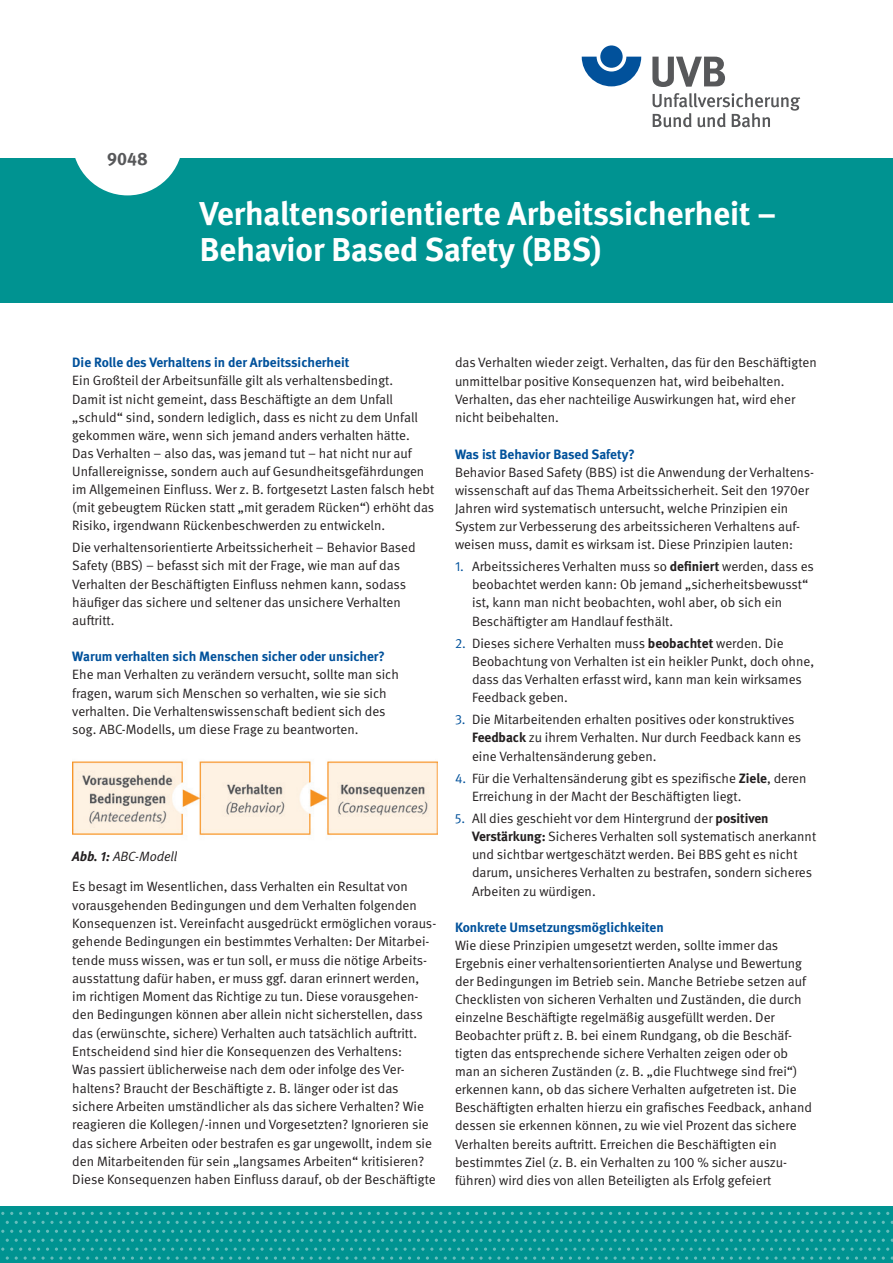
<style>
.page{position:relative;width:893px;height:1263px;background:#fff}
.page>*{position:absolute;margin:0;border:0;box-sizing:border-box;transform-origin:0 0}
._24pt_Überschrift{font:700 33px/36px "DGUV Meta";color:#fff}
.Bildunterschrift{font:700 18px "DGUV Meta";color:#57585a}
.Fließtext{font:13.5px/18px "DGUV Meta";color:#231f20}
.Zwischenüberschrift{font:700 13.5px "DGUV Meta";color:#01519b}
.Fließtext-2{font:italic 13.5px "DGUV Meta";color:#231f20}
.s1{font-weight:700}
.s2{color:#01519b}
</style>
<div class="page">
<div style="left:0;top:158px;width:893px;height:145px;background:#009391"></div>
<div style="left:0;top:1206px;width:893px;height:57px;background:#009391"></div>
<svg style="left:243px;top:1212px;width:38px;height:3px"></svg>
<svg style="left:386px;top:1212px;width:47px;height:3px"></svg>
<svg style="left:538px;top:1212px;width:38px;height:3px"></svg>
<svg style="left:681px;top:1212px;width:38px;height:3px"></svg>
<svg style="left:824px;top:1212px;width:38px;height:3px"></svg>
<svg style="left:176px;top:1221px;width:38px;height:3px"></svg>
<svg style="left:319px;top:1221px;width:38px;height:3px"></svg>
<svg style="left:462px;top:1221px;width:38px;height:3px"></svg>
<svg style="left:605px;top:1221px;width:38px;height:3px"></svg>
<svg style="left:748px;top:1221px;width:38px;height:3px"></svg>
<svg style="left:359px;top:1230px;width:534px;height:30px"></svg>
<svg style="left:100px;top:1212px;width:38px;height:3px"></svg>
<svg style="left:33px;top:1221px;width:38px;height:3px"></svg>
<svg style="left:1px;top:1230px;width:356px;height:30px"></svg>
<svg style="left:582px;top:57px;width:59px;height:29px"></svg>
<div style="left:600px;top:45px;width:23px;height:23px;background:#01519b;border-radius:50%"></div>
<svg style="left:652px;top:57px;width:73px;height:30px"></svg>
<svg style="left:653px;top:93px;width:147px;height:34px"></svg>
<div style="left:72px;top:85px;width:111px;height:110px;background:#fff;border-radius:50%"></div>
<img style="left:72px;top:761px;width:366px;height:74px">
<p class="Bildunterschrift" style="left:107px;top:148px;width:42px">9048</p>
<h1 class="_24pt_Überschrift" style="left:200px;top:197px;width:578px">Verhaltensorientierte Arbeitssicherheit –<br>Behavior Based Safety (BBS)</h1>
<h2 class="Zwischenüberschrift" style="left:72px;top:355px;width:279px">Die Rolle des Verhaltens in der Arbeitssicherheit</h2>
<p class="Fließtext" style="left:72px;top:372px;width:363px">Ein Großteil der Arbeitsunfälle gilt als verhaltensbedingt.<br>Damit ist nicht gemeint, dass Beschäftigte an dem Unfall „schuld“ sind, sondern lediglich, dass es nicht zu dem Unfall gekommen wäre, wenn sich jemand anders verhalten hätte.<br>Das Verhalten – also das, was jemand tut – hat nicht nur auf Unfallereignisse, sondern auch auf Gesundheitsgefährdungen im Allgemeinen Einfluss. Wer z. B. fortgesetzt Lasten falsch hebt (mit gebeugtem Rücken statt „mit geradem Rücken“) erhöht das Risiko, irgendwann Rückenbeschwerden zu entwickeln.</p>
<p class="Fließtext" style="left:72px;top:539px;width:345px">Die verhaltensorientierte Arbeitssicherheit – Behavior Based Safety (BBS) – befasst sich mit der Frage, wie man auf das Verhalten der Beschäftigten Einfluss nehmen kann, sodass häufiger das sichere und seltener das unsichere Verhalten auftritt.</p>
<h2 class="Zwischenüberschrift" style="left:72px;top:648px;width:314px">Warum verhalten sich Menschen sicher oder unsicher?</h2>
<p class="Fließtext" style="left:72px;top:666px;width:328px">Ehe man Verhalten zu verändern versucht, sollte man sich fragen, warum sich Menschen so verhalten, wie sie sich verhalten. Die Verhaltenswissenschaft bedient sich des sog. ABC-Modells, um diese Frage zu beantworten.</p>
<p class="Fließtext-2" style="left:72px;top:849px;width:107px"><span class="s1">Abb. 1:</span> ABC-Modell</p>
<p class="Fließtext" style="left:72px;top:878px;width:365px">Es besagt im Wesentlichen, dass Verhalten ein Resultat von vorausgehenden Bedingungen und dem Verhalten folgenden Konsequenzen ist. Vereinfacht ausgedrückt ermöglichen voraus&shy;gehende Bedingungen ein bestimmtes Verhalten: Der Mitarbei&shy;tende muss wissen, was er tun soll, er muss die nötige Arbeits&shy;ausstattung dafür haben, er muss ggf. daran erinnert werden, im richtigen Moment das Richtige zu tun. Diese vorausgehen&shy;den Bedingungen können aber allein nicht sicherstellen, dass das (erwünschte, sichere) Verhalten auch tatsächlich auftritt.<br>Entscheidend sind hier die Konsequenzen des Verhaltens:<br>Was passiert üblicherweise nach dem oder infolge des Ver&shy;haltens? Braucht der Beschäftigte z. B. länger oder ist das sichere Arbeiten umständlicher als das sichere Verhalten? Wie reagieren die Kollegen/-innen und Vorgesetzten? Ignorieren sie das sichere Arbeiten oder bestrafen es gar ungewollt, indem sie den Mitarbeitenden für sein „langsames Arbeiten“ kritisieren?<br>Diese Konsequenzen haben Einfluss darauf, ob der Beschäftigte</p>
<p class="Fließtext" style="left:455px;top:354px;width:363px">das Verhalten wieder zeigt. Verhalten, das für den Beschäftigten unmittelbar positive Konsequenzen hat, wird beibehalten.<br>Verhalten, das eher nachteilige Auswirkungen hat, wird eher nicht beibehalten.</p>
<h2 class="Zwischenüberschrift" style="left:455px;top:446px;width:181px">Was ist Behavior Based Safety?</h2>
<p class="Fließtext" style="left:455px;top:463px;width:361px">Behavior Based Safety (BBS) ist die Anwendung der Verhaltens&shy;wissenschaft auf das Thema Arbeitssicherheit. Seit den 1970er Jahren wird systematisch untersucht, welche Prinzipien ein System zur Verbesserung des arbeitssicheren Verhaltens auf&shy;weisen muss, damit es wirksam ist. Diese Prinzipien lauten:</p>
<p class="Fließtext" style="left:472px;top:558px;width:343px;text-indent:-17px"><span class="s2">1.</span> Arbeitssicheres Verhalten muss so <span class="s1">definiert</span> werden, dass es beobachtet werden kann: Ob jemand „sicherheitsbewusst“ ist, kann man nicht beobachten, wohl aber, ob sich ein Beschäftigter am Handlauf festhält.</p>
<p class="Fließtext" style="left:472px;top:634px;width:344px;text-indent:-17px"><span class="s2">2.</span> Dieses sichere Verhalten muss <span class="s1">beobachtet</span> werden. Die Beobachtung von Verhalten ist ein heikler Punkt, doch ohne, dass das Verhalten erfasst wird, kann man kein wirksames Feedback geben.</p>
<p class="Fließtext" style="left:472px;top:711px;width:331px;text-indent:-17px"><span class="s2">3.</span> Die Mitarbeitenden erhalten positives oder konstruktives<br><span class="s1">Feedback</span> zu ihrem Verhalten. Nur durch Feedback kann es eine Verhaltensänderung geben.</p>
<p class="Fließtext" style="left:472px;top:769px;width:336px;text-indent:-17px"><span class="s2">4.</span> Für die Verhaltensänderung gibt es spezifische <span class="s1">Ziele</span>, deren<br>Erreichung in der Macht der Beschäftigten liegt.</p>
<p class="Fließtext" style="left:472px;top:810px;width:346px;text-indent:-17px"><span class="s2">5.</span> All dies geschieht vor dem Hintergrund der <span class="s1">positiven Verstärkung:</span> Sicheres Verhalten soll systematisch anerkannt und sichtbar wertgeschätzt werden. Bei BBS geht es nicht darum, unsicheres Verhalten zu bestrafen, sondern sicheres Arbeiten zu würdigen.</p>
<h2 class="Zwischenüberschrift" style="left:455px;top:919px;width:210px">Konkrete Umsetzungsmöglichkeiten</h2>
<p class="Fließtext" style="left:455px;top:936px;width:359px">Wie diese Prinzipien umgesetzt werden, sollte immer das Ergebnis einer verhaltensorientierten Analyse und Bewertung der Bedingungen im Betrieb sein. Manche Betriebe setzen auf Checklisten von sicheren Verhalten und Zuständen, die durch einzelne Beschäftigte regelmäßig ausgefüllt werden. Der Beobachter prüft z. B. bei einem Rundgang, ob die Beschäf&shy;tigten das entsprechende sichere Verhalten zeigen oder ob man an sicheren Zuständen (z. B. „die Fluchtwege sind frei“) erkennen kann, ob das sichere Verhalten aufgetreten ist. Die Beschäftigten erhalten hierzu ein grafisches Feedback, anhand dessen sie erkennen können, zu wie viel Prozent das sichere Verhalten bereits auftritt. Erreichen die Beschäftigten ein bestimmtes Ziel (z. B. ein Verhalten zu 100 % sicher auszu&shy;führen) wird dies von allen Beteiligten als Erfolg gefeiert</p>
</div>
